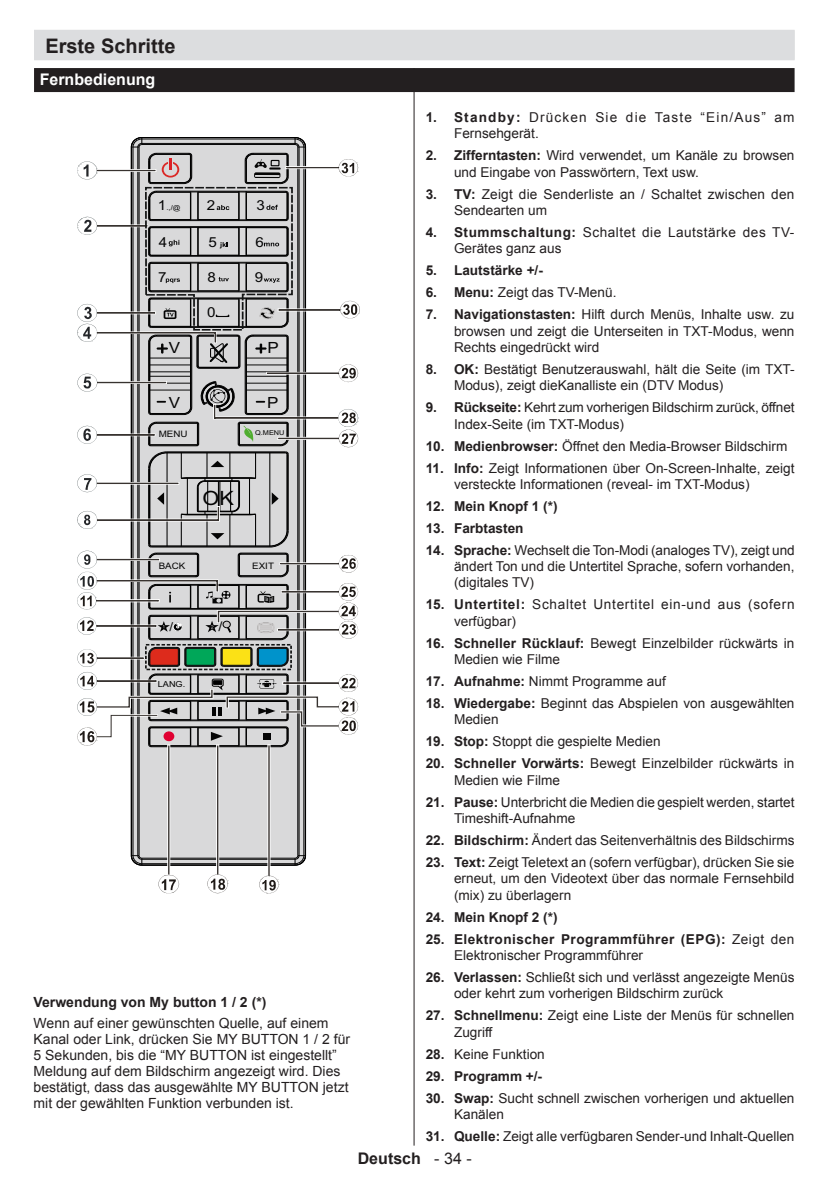
<style>
.page{position:relative;width:840px;height:1191px;background:#fff}
.page>*{position:absolute;margin:0;border:0;box-sizing:border-box;transform-origin:0 0}
.t1{font:700 20px "Arial";color:#231f20}
.t2{font:19.6px "Arial";color:#050505;scale:1.1 1}
.t3{font:700 16px "Arial";color:#fff}
.t4{font:700 16px "Arial";color:#231f20}
.t5{font:15.4px "Arial";color:#050505;scale:1.1 1}
.t6{font:14px/16px "Arial";color:#231f20}
.t7{font:700 14px "Arial";color:#231f20}
.t8{font:13.8px "Arial";color:#050505;scale:1.1 1}
.t9{font:13.6px/16.4px "Arial";color:#231f20}
.t10{font:700 13.6px "Arial";color:#231f20}
.t11{font:700 13.6px/16.4px "Arial";letter-spacing:.035em;color:#231f20}
.t12{font:13.6px/16.4px "Arial";letter-spacing:.05em;color:#231f20}
.t13{font:13.6px/16.4px "Arial";letter-spacing:.035em;color:#231f20}
.t14{font:13.6px/16.4px "Arial";letter-spacing:.085em;color:#231f20}
.t15{font:13.2px "Arial";color:#050505;scale:1.1 1}
.t16{font:12.2px "Arial";color:#030303;scale:1.1 1}
.t17{font:8.8px "Arial";color:#050505;scale:1.1 1}
.t18{font:8.8px "Arial";color:#030303;scale:1.1 1}
.t19{font:8.4px "Arial";color:#030303;scale:1.1 1}
.t20{font:6.8px "Arial";color:#050505;scale:1.1 1}
.t21{font:6.6px "Arial";color:#050505;scale:1.1 1}
.s1{font-size:13.8px}
.s2{font-weight:700}
.s3{font-weight:400}
</style>
<div class="page">
<div style="left:34px;top:30px;width:760px;height:30px;background:#dcdddf"></div>
<hr style="left:413px;top:68px;width:1px;height:1077px;background:#231f20">
<div style="left:34px;top:68px;width:760px;height:24px;background:#231f20"></div>
<div style="left:131px;top:137px;width:174px;height:728px;background:#d9d9da;border-radius:10px"></div>
<hr style="left:142px;top:864px;width:153px;height:1px;background:#000">
<hr style="left:142px;top:863px;width:153px;height:1px;background:#000">
<hr style="left:142px;top:859px;width:153px;height:1px;background:#000">
<hr style="left:142px;top:858px;width:153px;height:1px;background:#000">
<hr style="left:131px;top:147px;width:1px;height:708px;background:#000">
<hr style="left:132px;top:147px;width:1px;height:708px;background:#000">
<hr style="left:137px;top:147px;width:1px;height:708px;background:#000">
<hr style="left:139px;top:147px;width:1px;height:708px;background:#000">
<hr style="left:297px;top:147px;width:1px;height:708px;background:#000">
<hr style="left:298px;top:147px;width:1px;height:708px;background:#000">
<hr style="left:303px;top:147px;width:1px;height:708px;background:#000">
<hr style="left:305px;top:147px;width:1px;height:708px;background:#000">
<svg style="left:131px;top:855px;width:11px;height:10px"></svg>
<svg style="left:294px;top:855px;width:11px;height:10px"></svg>
<svg style="left:158px;top:875px;width:21px;height:18px"></svg>
<svg style="left:259px;top:876px;width:19px;height:17px"></svg>
<hr style="left:167px;top:744px;width:3px;height:130px;background:#fff">
<hr style="left:168px;top:745px;width:1px;height:129px;background:#383330">
<hr style="left:216px;top:744px;width:3px;height:130px;background:#fff">
<hr style="left:217px;top:745px;width:1px;height:129px;background:#383330">
<hr style="left:267px;top:744px;width:3px;height:130px;background:#fff">
<hr style="left:268px;top:745px;width:1px;height:131px;background:#383330">
<svg style="left:207px;top:874px;width:21px;height:19px"></svg>
<svg style="left:77px;top:647px;width:281px;height:100px"></svg>
<svg style="left:77px;top:137px;width:282px;height:503px"></svg>
<div style="left:145px;top:644px;width:147px;height:26px;border:2px dashed #151616"></div>
<h1 class="t1" style="left:45px;top:33px;width:132px">Erste Schritte</h1>
<p class="t3" style="left:40px;top:69px;width:117px">Fernbedienung</p>
<p class="t20" style="left:158px;top:203px;width:22px"><span class="s1">1</span>.,/@</p>
<p class="t8" style="left:207px;top:196px;width:9px">2</p>
<p class="t8" style="left:256px;top:196px;width:9px">3</p>
<p class="t8" style="left:159px;top:233px;width:9px">4</p>
<p class="t8" style="left:208px;top:233px;width:9px">5</p>
<p class="t8" style="left:255px;top:233px;width:9px">6</p>
<p class="t8" style="left:158px;top:268px;width:9px">7</p>
<p class="t8" style="left:207px;top:268px;width:9px">8</p>
<p class="t8" style="left:255px;top:268px;width:9px">9</p>
<p class="t8" style="left:207px;top:303px;width:9px">0</p>
<p class="t5" style="left:169px;top:337px;width:12px">V</p>
<p class="t5" style="left:267px;top:337px;width:12px">P</p>
<p class="t5" style="left:169px;top:392px;width:12px">V</p>
<p class="t17" style="left:159px;top:428px;width:28px">MENU</p>
<h2 class="t2" style="left:202px;top:485px;width:30px">OK</h2>
<p class="t5" style="left:267px;top:393px;width:12px">P</p>
<p class="t21" style="left:255px;top:429px;width:28px">Q.MENU</p>
<p class="t18" style="left:159px;top:560px;width:26px">BACK</p>
<p class="t16" style="left:169px;top:619px;width:5px">/</p>
<p class="t19" style="left:158px;top:678px;width:26px">LANG.</p>
<p class="t15" style="left:218px;top:618px;width:5px">/</p>
<p class="t17" style="left:252px;top:560px;width:21px">EXIT</p>
<p class="t7" style="left:34px;top:992px;width:234px">Verwendung von My button 1 / 2 (*)</p>
<p class="t6" style="left:34px;top:1015px;width:318px">Wenn auf einer gewünschten Quelle, auf einem Kanal oder Link, drücken Sie MY BUTTON 1 / 2 für 5 Sekunden, bis die “MY BUTTON ist eingestellt” Meldung auf dem Bildschirm angezeigt wird. Dies bestätigt, dass das ausgewählte MY BUTTON jetzt mit der gewählten Funktion verbunden ist.</p>
<p class="t14" style="left:454px;top:109px;width:342px;text-indent:-28px"><span class="s2">1. Standby:</span> Drücken Sie die Taste “Ein/Aus” am<br>Fernsehgerät.</p>
<p class="t9" style="left:454px;top:147px;width:342px;text-indent:-28px"><span class="s2">2. Zifferntasten:</span> Wird verwendet, um Kanäle zu browsen und Eingabe von Passwörtern, Text usw.</p>
<p class="t9" style="left:454px;top:186px;width:341px;text-indent:-28px"><span class="s2">3. TV:</span> Zeigt die Senderliste an / Schaltet zwischen den<br>Sendearten um</p>
<p class="t13" style="left:454px;top:224px;width:342px;text-indent:-28px"><span class="s2">4. Stummschaltung:</span> Schaltet die Lautstärke des TV-<br>Gerätes ganz aus</p>
<p class="t10" style="left:425px;top:261px;width:119px">5. Lautstärke +/-</p>
<p class="t9" style="left:425px;top:284px;width:192px"><span class="s2">6. Menu:</span> Zeigt das TV-Menü.</p>
<p class="t9" style="left:454px;top:306px;width:342px;text-align:justify;text-indent:-28px"><span class="s2">7. Navigationstasten:</span> Hilft durch Menüs, Inhalte usw. zu browsen und zeigt die Unterseiten in TXT-Modus, wenn Rechts eingedrückt wird</p>
<p class="t9" style="left:454px;top:361px;width:342px;text-indent:-28px"><span class="s2">8. OK:</span> Bestätigt Benutzerauswahl, hält die Seite (im TXT-<br>Modus), zeigt dieKanalliste ein (DTV Modus)</p>
<p class="t9" style="left:454px;top:399px;width:342px;text-indent:-28px"><span class="s2">9. Rückseite:</span> Kehrt zum vorherigen Bildschirm zurück, öffnet<br>Index-Seite (im TXT-Modus)</p>
<p class="t9" style="left:425px;top:438px;width:363px"><span class="s2">10. Medienbrowser:</span> Öffnet den Media-Browser Bildschirm</p>
<p class="t9" style="left:454px;top:460px;width:342px;text-indent:-28px"><span class="s2">11. Info:</span> Zeigt Informationen über On-Screen-Inhalte, zeigt versteckte Informationen (reveal- im TXT-Modus)</p>
<p class="t10" style="left:425px;top:497px;width:133px">12. Mein Knopf 1 (*)</p>
<p class="t10" style="left:425px;top:519px;width:99px">13. Farbtasten</p>
<p class="t9" style="left:454px;top:542px;width:342px;text-align:justify;text-indent:-28px"><span class="s2">14. Sprache:</span> Wechselt die Ton-Modi (analoges TV), zeigt und ändert Ton und die Untertitel Sprache, sofern vorhanden, (digitales TV)</p>
<p class="t12" style="left:454px;top:596px;width:342px;text-indent:-28px"><span class="s2">15. Untertitel:</span> Schaltet Untertitel ein-und aus (sofern verfügbar)</p>
<p class="t9" style="left:454px;top:635px;width:342px;text-indent:-28px"><span class="s2">16. Schneller Rücklauf:</span> Bewegt Einzelbilder rückwärts in<br>Medien wie Filme</p>
<p class="t9" style="left:425px;top:673px;width:241px"><span class="s2">17. Aufnahme:</span> Nimmt Programme auf</p>
<p class="t9" style="left:454px;top:695px;width:342px;text-indent:-28px"><span class="s2">18. Wiedergabe:</span> Beginnt das Abspielen von ausgewählten<br>Medien</p>
<p class="t9" style="left:425px;top:733px;width:236px"><span class="s2">19. Stop:</span> Stoppt die gespielte Medien</p>
<p class="t9" style="left:454px;top:755px;width:342px;text-indent:-28px"><span class="s2">20. Schneller Vorwärts:</span> Bewegt Einzelbilder rückwärts in<br>Medien wie Filme</p>
<p class="t9" style="left:454px;top:794px;width:342px;text-indent:-28px"><span class="s2">21. Pause:</span> Unterbricht die Medien die gespielt werden, startet<br>Timeshift-Aufnahme</p>
<p class="t9" style="left:425px;top:832px;width:370px"><span class="s2">22. Bildschirm:</span> Ändert das Seitenverhältnis des Bildschirms</p>
<p class="t9" style="left:454px;top:854px;width:342px;text-align:justify;text-indent:-28px"><span class="s2">23. Text:</span> Zeigt Teletext an (sofern verfügbar), drücken Sie sie erneut, um den Videotext über das normale Fernsehbild (mix) zu überlagern</p>
<p class="t10" style="left:425px;top:908px;width:133px">24. Mein Knopf 2 (*)</p>
<p class="t11" style="left:454px;top:931px;width:342px;text-indent:-28px">25. Elektronischer Programmführer (EPG): <span class="s3">Zeigt den<br>Elektronischer Programmführer</span></p>
<p class="t9" style="left:454px;top:969px;width:342px;text-indent:-28px"><span class="s2">26. Verlassen:</span> Schließt sich und verlässt angezeigte Menüs oder kehrt zum vorherigen Bildschirm zurück</p>
<p class="t9" style="left:454px;top:1007px;width:342px;text-indent:-28px"><span class="s2">27. Schnellmenu:</span> Zeigt eine Liste der Menüs für schnellen<br>Zugriff</p>
<p class="t9" style="left:425px;top:1046px;width:121px"><span class="s2">28.</span> Keine Funktion</p>
<p class="t10" style="left:425px;top:1066px;width:118px">29. Programm +/-</p>
<p class="t9" style="left:454px;top:1090px;width:342px;text-indent:-28px"><span class="s2">30. Swap:</span> Sucht schnell zwischen vorherigen und aktuellen<br>Kanälen</p>
<p class="t9" style="left:425px;top:1128px;width:370px"><span class="s2">31. Quelle:</span> Zeigt alle verfügbaren Sender-und Inhalt-Quellen</p>
<p class="t4" style="left:357px;top:1148px;width:115px">Deutsch <span class="s3">- 34 -</span></p>
</div>
